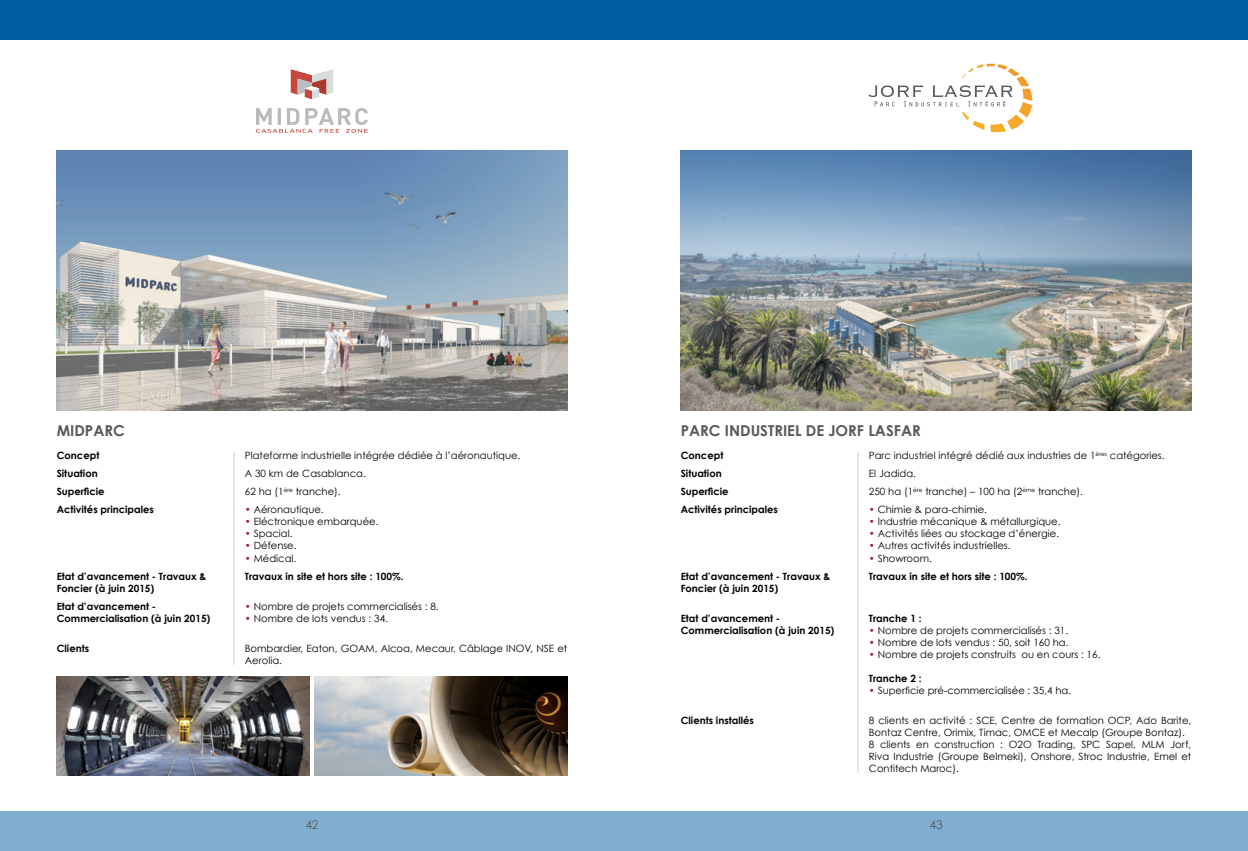
<style>
.page{position:relative;width:1248px;height:851px;background:#fff}
.page>*{position:absolute;margin:0;border:0;box-sizing:border-box;transform-origin:0 0}
.t1{font:700 15px "Century Gothic";color:#58585a}
.t2{font:12px "Century Gothic";color:#58585a}
.t3{font:10px/12px "Century Gothic";color:#000}
.t4{font:700 10px/18px "Century Gothic";color:#000}
.s1{color:#a21c37}
.s2{font-weight:400;color:#a21c37}
.s3{font-weight:400}
</style>
<div class="page">
<img style="left:57px;top:151px;width:510px;height:259px">
<hr style="left:232px;top:452px;width:2px;height:212px;background:#e7e7e7">
<img style="left:57px;top:676px;width:252px;height:99px">
<img style="left:315px;top:676px;width:252px;height:99px">
<svg style="left:291px;top:69px;width:42px;height:30px"></svg>
<svg style="left:256px;top:108px;width:112px;height:25px"></svg>
<div style="left:0;top:811px;width:1247px;height:39px;background:#80aed0"></div>
<div style="left:0;top:0;width:1247px;height:40px;background:#005da1"></div>
<img style="left:680px;top:151px;width:511px;height:259px">
<hr style="left:856px;top:452px;width:2px;height:320px;background:#e7e7e7">
<svg style="left:868px;top:64px;width:164px;height:68px"></svg>
<h1 class="t1" style="left:57px;top:421px;width:70px">MIDPARC</h1>
<p class="t4" style="left:57px;top:446px;width:99px">Concept<br>Situation<br>Superficie<br>Activités principales</p>
<p class="t4" style="left:57px;top:569px;width:151px;line-height:12px">Etat d’avancement - Travaux &amp;<br>Foncier (à juin 2015)</p>
<p class="t4" style="left:57px;top:599px;width:155px;line-height:12px">Etat d’avancement -<br>Commercialisation (à juin 2015)</p>
<p class="t4" style="left:57px;top:638px;width:34px">Clients</p>
<p class="t3" style="left:245px;top:446px;width:277px;line-height:18px">Plateforme industrielle intégrée dédiée à l’aéronautique.<br>A 30 km de Casablanca.<br>62 ha (1<sup>ère</sup> tranche).</p>
<p class="t3" style="left:245px;top:503px;width:80px"><span class="s1">•</span> Aéronautique.</p>
<p class="t3" style="left:245px;top:515px;width:135px"><span class="s1">•</span> Eléctronique embarquée.</p>
<p class="t3" style="left:245px;top:527px;width:49px"><span class="s1">•</span> Spacial.</p>
<p class="t3" style="left:245px;top:539px;width:53px"><span class="s1">•</span> Défense.</p>
<p class="t4" style="left:245px;top:548px;width:160px"><span class="s2">•</span> <span class="s3">Médical.<br></span>Travaux in site et hors site : 100%.</p>
<p class="t3" style="left:245px;top:599px;width:195px"><span class="s1">•</span> Nombre de projets commercialisés : 8.</p>
<p class="t3" style="left:245px;top:611px;width:145px"><span class="s1">•</span> Nombre de lots vendus : 34.</p>
<p class="t3" style="left:245px;top:641px;width:324px">Bombardier, Eaton, GOAM, Alcoa, Mecaur, Câblage INOV, NSE et<br>Aerolia.</p>
<h1 class="t1" style="left:680px;top:421px;width:241px">PARC INDUSTRIEL DE JORF LASFAR</h1>
<p class="t4" style="left:680px;top:446px;width:99px">Concept<br>Situation<br>Superficie<br>Activités principales</p>
<p class="t3" style="left:868px;top:446px;width:297px;line-height:18px">Parc industriel intégré dédié aux industries de 1<sup>ères</sup> catégories.<br>El Jadida.<br>250 ha (1<sup>ère</sup> tranche) – 100 ha (2<sup>ème</sup> tranche).</p>
<p class="t3" style="left:868px;top:503px;width:120px"><span class="s1">•</span> Chimie &amp; para-chimie.</p>
<p class="t3" style="left:868px;top:515px;width:193px"><span class="s1">•</span> Industrie mécanique &amp; métallurgique.</p>
<p class="t3" style="left:868px;top:527px;width:192px"><span class="s1">•</span> Activités liées au stockage d’énergie.</p>
<p class="t3" style="left:868px;top:539px;width:143px"><span class="s1">•</span> Autres activités industrielles.</p>
<p class="t4" style="left:868px;top:548px;width:160px"><span class="s2">•</span> <span class="s3">Showroom.<br></span>Travaux in site et hors site : 100%.</p>
<p class="t4" style="left:868px;top:608px;width:54px">Tranche 1 :</p>
<p class="t3" style="left:868px;top:623px;width:201px"><span class="s1">•</span> Nombre de projets commercialisés : 31.</p>
<p class="t3" style="left:868px;top:635px;width:201px"><span class="s1">•</span> Nombre de lots vendus : 50, soit 160 ha.</p>
<p class="t3" style="left:868px;top:647px;width:233px"><span class="s1">•</span> Nombre de projets construits ou en cours : 16.</p>
<p class="t4" style="left:868px;top:668px;width:54px">Tranche 2 :</p>
<p class="t3" style="left:868px;top:683px;width:204px"><span class="s1">•</span> Superficie pré-commercialisée : 35,4 ha.</p>
<p class="t3" style="left:868px;top:713px;width:324px">8 clients en activité : SCE, Centre de formation OCP, Ado Barite, Bontaz Centre, Orimix, Timac, OMCE et Mecalp (Groupe Bontaz).<br>8 clients en construction : O2O Trading, SPC Sapel, MLM Jorf, Riva Industrie (Groupe Belmeki), Onshore, Stroc Industrie, Emel et Contitech Maroc).</p>
<p class="t4" style="left:680px;top:569px;width:151px;line-height:12px">Etat d’avancement - Travaux &amp;<br>Foncier (à juin 2015)</p>
<p class="t4" style="left:680px;top:611px;width:155px;line-height:12px">Etat d’avancement -<br>Commercialisation (à juin 2015)</p>
<p class="t4" style="left:680px;top:710px;width:75px">Clients installés</p>
<p class="t2" style="left:305px;top:817px;width:15px">42</p>
<p class="t2" style="left:929px;top:817px;width:15px">43</p>
</div>
